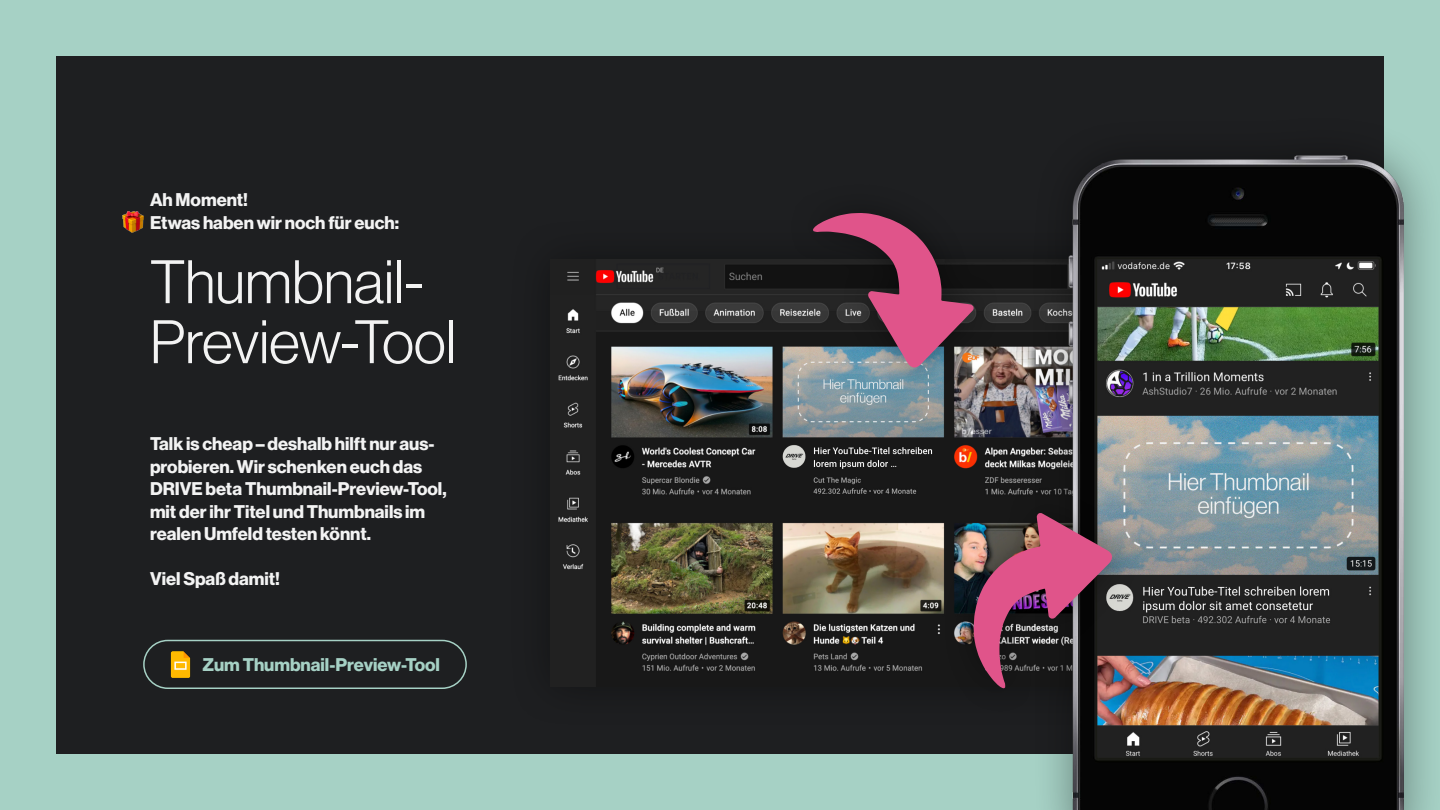
<style>
.page{position:relative;width:1440px;height:810px;background:#a6d1c5}
.page>*{position:absolute;margin:0;border:0;box-sizing:border-box;transform-origin:0 0}
.t1{font:60px/60px "N Haas Grotesk DS Pro 45 Lt";color:#f3f3f3}
.t2{font:18px/22.5px "N Haas Grotesk DS Pro 75 Bd";color:#f3f3f3}
.t3{font:18px "N Haas Grotesk DS Pro 75 Bd";color:#a6d1c5}
</style>
<div class="page">
<div style="left:56px;top:56px;width:1328px;height:698px;background:#1e1f21"></div>
<img style="left:123px;top:212px;width:21px;height:21px">
<img style="left:558px;top:265px;width:471px;height:408px">
<div style="left:1029px;top:114px;width:411px;height:696px;background:#000;opacity:.4"></div>
<img style="left:1047px;top:138px;width:393px;height:672px">
<div style="left:784px;top:181px;width:219px;height:217px;background:#000;opacity:.4"></div>
<svg style="left:813px;top:213px;width:161px;height:155px"></svg>
<div style="left:942px;top:483px;width:200px;height:234px;background:#000;opacity:.4"></div>
<svg style="left:974px;top:513px;width:138px;height:175px"></svg>
<div style="left:143px;top:640px;width:324px;height:49px;border:2px solid #a6d1c5;border-radius:24px"></div>
<img style="left:170px;top:651px;width:21px;height:27px">
<p class="t2" style="left:150px;top:189px;width:251px">Ah Moment!<br>Etwas haben wir noch für euch:</p>
<p class="t1" style="left:150px;top:252px;width:307px">Thumbnail-<br>Preview-Tool</p>
<p class="t2" style="left:150px;top:433px;width:298px">Talk is cheap – deshalb hilft nur aus&shy;probieren. Wir schenken euch das DRIVE beta Thumbnail-Preview-Tool, mit der ihr Titel und Thumbnails im realen Umfeld testen könnt.</p>
<p class="t2" style="left:150px;top:568px;width:131px">Viel Spaß damit!</p>
<p class="t3" style="left:202px;top:654px;width:239px">Zum Thumbnail-Preview-Tool</p>
</div>
